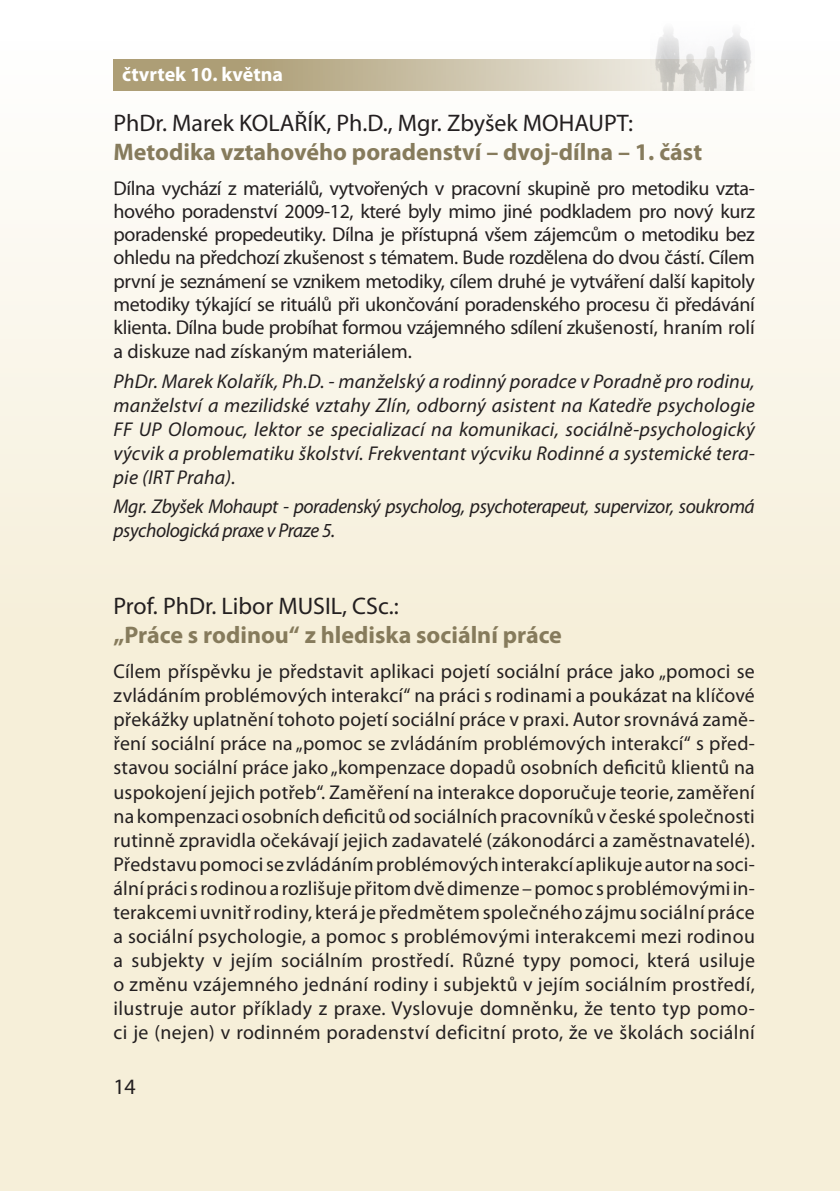
<style>
.page{position:relative;width:840px;height:1191px;background:#fff}
.page>*{position:absolute;margin:0;border:0;box-sizing:border-box;transform-origin:0 0}
.t1{font:700 24px "Myriad Pro";color:#867b5c}
.t2{font:24px "Myriad Pro";color:#231f20}
.t3{font:22px "Myriad Pro";color:#231f20}
.t4{font:20px/24px "Myriad Pro";letter-spacing:.01em;color:#231f20;text-align:justify}
.t5{font:italic 20px/24px "Myriad Pro";letter-spacing:-.02em;color:#231f20;text-align:justify}
.t6{font:700 20px "Myriad Pro";color:#fff}
</style>
<div class="page">
<div style="left:0;top:0;width:839px;height:1191px;background:linear-gradient(to bottom,#fdfcf8,#f4ebcf)"></div>
<svg style="left:113px;top:60px;width:537px;height:31px;background:#c4ba9d"></svg>
<img style="left:650px;top:22px;width:104px;height:69px">
<p class="t6" style="left:122px;top:61px;width:162px">čtvrtek 10. května</p>
<p class="t2" style="left:113px;top:109px;width:521px">PhDr. Marek KOLAŘÍK, Ph.D., Mgr. Zbyšek MOHAUPT:</p>
<p class="t1" style="left:113px;top:136px;width:590px">Metodika vztahového poradenství – dvoj-dílna – 1. část</p>
<p class="t4" style="left:113px;top:176px;width:642px;line-height:23.4px">Dílna vychází z materiálů, vytvořených v pracovní skupině pro metodiku vzta&shy;hového poradenství 2009-12, které byly mimo jiné podkladem pro nový kurz poradenské propedeutiky. Dílna je přístupná všem zájemcům o metodiku bez ohledu na předchozí zkušenost s tématem. Bude rozdělena do dvou částí. Cílem první je seznámení se vznikem metodiky, cílem druhé je vytváření další kapitoly metodiky týkající se rituálů při ukončování poradenského procesu či předávání klienta. Dílna bude probíhat formou vzájemného sdílení zkušeností, hraním rolí a diskuze nad získaným materiálem.</p>
<p class="t5" style="left:113px;top:369px;width:642px">PhDr. Marek Kolařík, Ph.D. - manželský a rodinný poradce v Poradně pro rodinu, manželství a mezilidské vztahy Zlín, odborný asistent na Katedře psychologie FF UP Olomouc, lektor se specializací na komunikaci, sociálně-psychologický výcvik a problematiku školství. Frekventant výcviku Rodinné a systemické tera&shy;pie (IRT Praha).</p>
<p class="t5" style="left:113px;top:494px;width:642px">Mgr. Zbyšek Mohaupt - poradenský psycholog, psychoterapeut, supervizor, soukromá psychologická praxe v Praze 5.</p>
<p class="t2" style="left:113px;top:591px;width:286px">Prof. PhDr. Libor MUSIL, CSc.:</p>
<p class="t1" style="left:113px;top:619px;width:449px">„Práce s rodinou“ z hlediska sociální práce</p>
<p class="t4" style="left:113px;top:659px;width:642px">Cílem příspěvku je představit aplikaci pojetí sociální práce jako „pomoci se zvládáním problémových interakcí“ na práci s rodinami a poukázat na klíčové překážky uplatnění tohoto pojetí sociální práce v praxi. Autor srovnává zamě&shy;ření sociální práce na „pomoc se zvládáním problémových interakcí“ s před&shy;stavou sociální práce jako „kompenzace dopadů osobních deficitů klientů na uspokojení jejich potřeb“. Zaměření na interakce doporučuje teorie, zaměření na kompenzaci osobních deficitů od sociálních pracovníků v české společnosti rutinně zpravidla očekávají jejich zadavatelé (zákonodárci a zaměstnavatelé).<br>Představu pomoci se zvládáním problémových interakcí aplikuje autor na soci&shy;ální práci srodinou a rozlišuje přitom dvě dimenze – pomoc sproblémovými in&shy;terakcemi uvnitř rodiny, která je předmětem společného zájmu sociální práce a sociální psychologie, a pomoc s problémovými interakcemi mezi rodinou a subjekty v jejím sociálním prostředí. Různé typy pomoci, která usiluje o změnu vzájemného jednání rodiny i subjektů v jejím sociálním prostředí, ilustruje autor příklady z praxe. Vyslovuje domněnku, že tento typ pomo&shy;ci je (nejen) v rodinném poradenství deficitní proto, že ve školách sociální</p>
<p class="t3" style="left:113px;top:1073px;width:24px">14</p>
</div>
